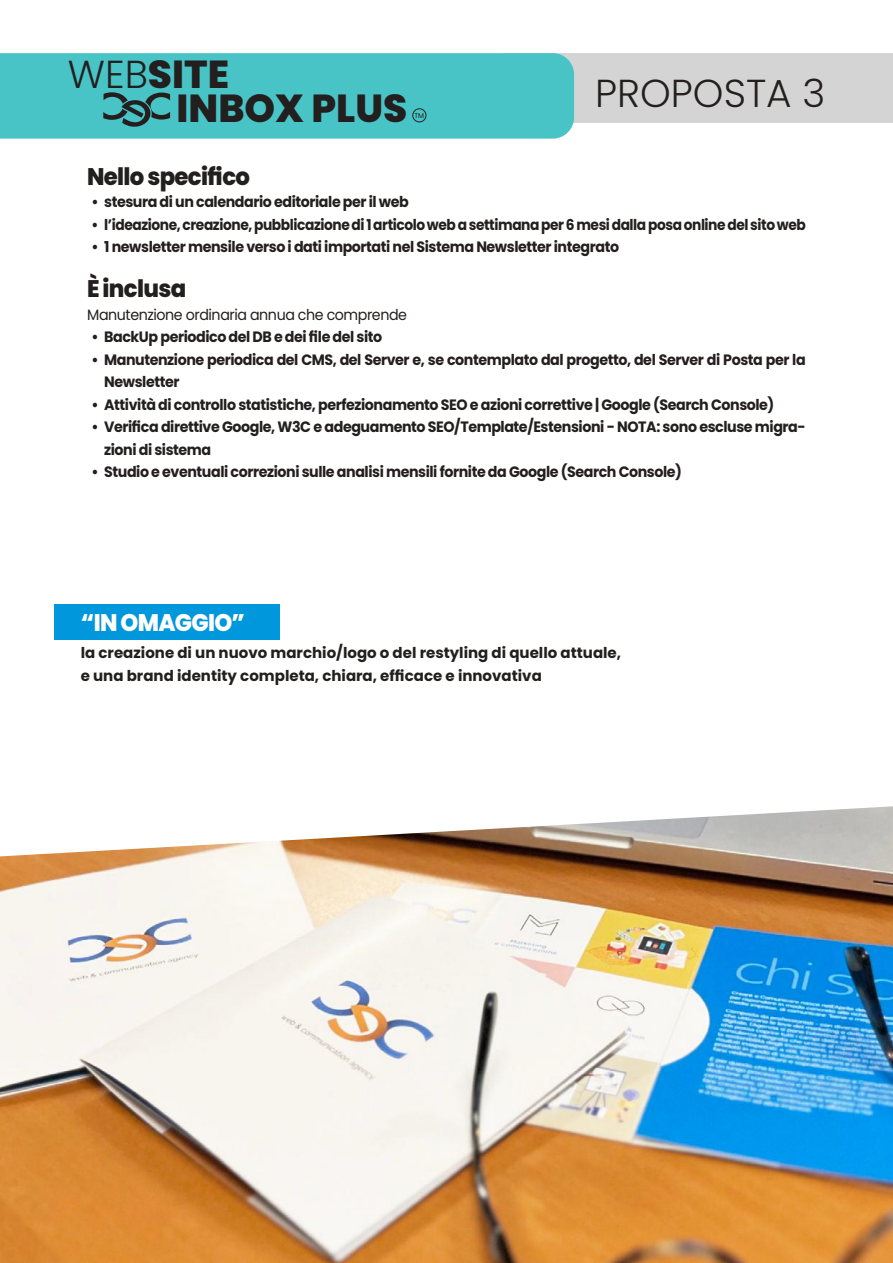
<style>
.page{position:relative;width:893px;height:1263px;background:#fff}
.page>*{position:absolute;margin:0;border:0;box-sizing:border-box;transform-origin:0 0}
.t1{font:800 39px/34px "Poppins";color:#241f1f}
.t2{font:300 39px "Poppins";color:#241f1f}
.t3{font:800 24px "Poppins";letter-spacing:-.03em;color:#241f1f;scale:.95 1}
.t4{font:800 24px "Poppins";letter-spacing:-.03em;color:#fff;scale:.95 1}
.t5{font:700 15px/22.5px "Poppins";letter-spacing:-.03em;color:#241f1f;scale:.95 1}
.t6{font:700 15px/22.5px "Poppins";color:#241f1f}
.t7{font:700 15px "Poppins";letter-spacing:-.03em;color:#241f1f;scale:.92 1}
.t8{font:15px "Poppins";letter-spacing:-.03em;color:#241f1f;scale:.95 1}
.t9{font:6.9px "Poppins";color:#241f1f}
.s1{font-weight:300}
</style>
<div class="page">
<div style="left:54px;top:604px;width:226px;height:36px;background:#0097dc"></div>
<img style="left:0;top:806px;width:893px;height:457px">
<div style="left:503px;top:53px;width:390px;height:69px;background:#d5d4d5"></div>
<div style="left:0;top:53px;width:574px;height:86px;background:#48c4c7"></div>
<div style="left:412px;top:108px;width:14px;height:14px;border:1px solid #241f1f;border-radius:50%"></div>
<svg style="left:103px;top:92px;width:67px;height:35px;background:#3a8789"></svg>
<h1 class="t1" style="left:176px;top:57px;width:232px;text-indent:-109px"><span class="s1">WEB</span>SITE<br>INBOX PLUS</h1>
<p class="t9" style="left:414px;top:112px;width:11px">TM</p>
<h1 class="t2" style="left:595px;top:71px;width:231px">PROPOSTA 3</h1>
<h2 class="t3" style="left:87px;top:163px;width:173px">Nello specifico</h2>
<p class="t5" style="left:91px;top:191px;width:336px">• stesura di un calendario editoriale per il web</p>
<p class="t7" style="left:91px;top:216px;width:778px">• l’ideazione, creazione, pubblicazione di 1 articolo web a settimana per 6 mesi dalla posa online del sito web</p>
<p class="t5" style="left:91px;top:236px;width:557px">• 1 newsletter mensile verso i dati importati nel Sistema Newsletter integrato</p>
<h2 class="t3" style="left:87px;top:275px;width:106px">È inclusa</h2>
<p class="t8" style="left:87px;top:306px;width:338px">Manutenzione ordinaria annua che comprende</p>
<p class="t5" style="left:91px;top:326px;width:308px">• BackUp periodico del DB e dei file del sito</p>
<p class="t5" style="left:104px;top:348px;width:740px;text-indent:-13px">• Manutenzione periodica del CMS, del Server e, se contemplato dal progetto, del Server di Posta per la<br>Newsletter</p>
<p class="t5" style="left:91px;top:393px;width:720px">• Attività di controllo statistiche, perfezionamento SEO e azioni correttive | Google (Search Console)</p>
<p class="t5" style="left:104px;top:416px;width:740px;text-indent:-13px">• Verifica direttive Google, W3C e adeguamento SEO/Template/Estensioni - NOTA: sono escluse migra&shy;zioni di sistema</p>
<p class="t5" style="left:91px;top:461px;width:623px">• Studio e eventuali correzioni sulle analisi mensili fornite da Google (Search Console)</p>
<h2 class="t4" style="left:81px;top:609px;width:175px">“IN OMAGGIO”</h2>
<p class="t6" style="left:81px;top:642px;width:542px">la creazione di un nuovo marchio/logo o del restyling di quello attuale, e una brand identity completa, chiara, efficace e innovativa</p>
</div>
